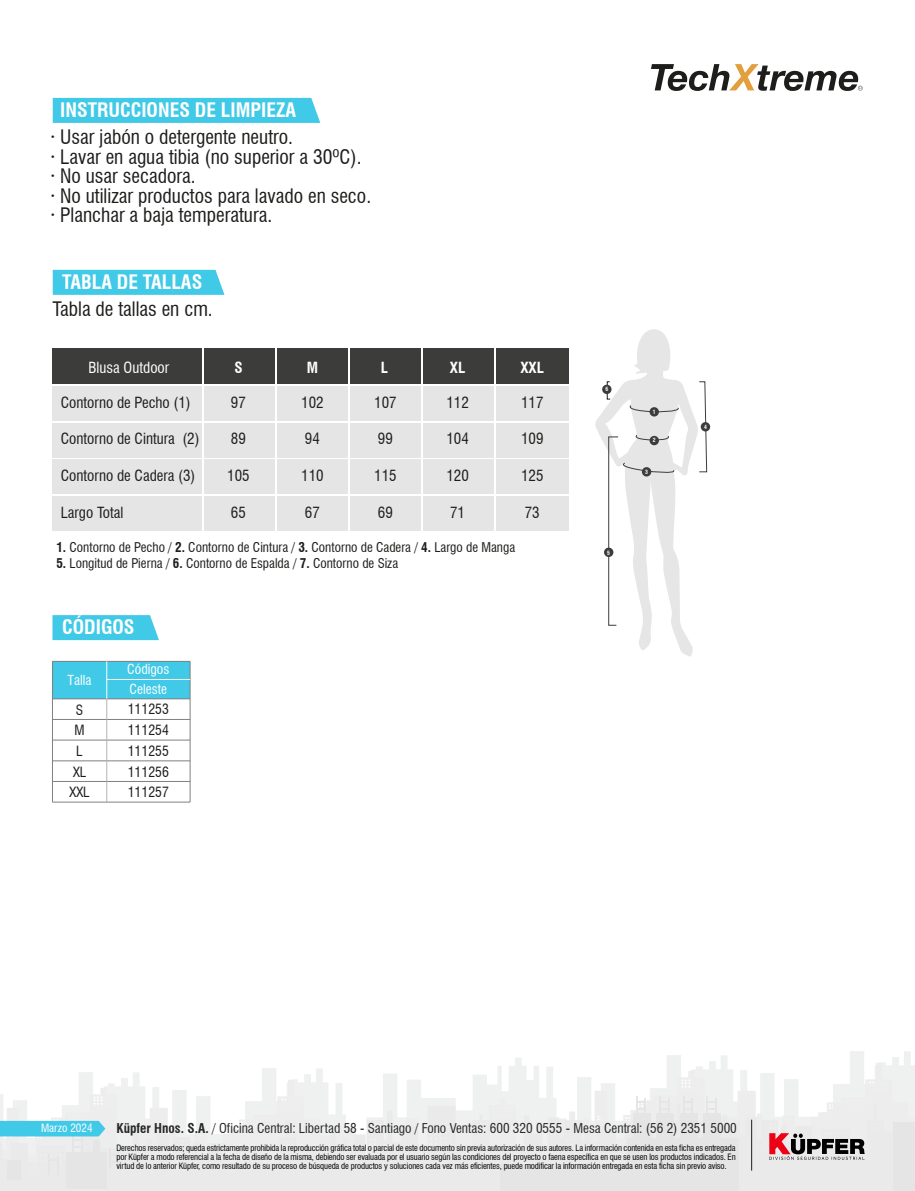
<style>
.page{position:relative;width:915px;height:1191px;background:#fff}
.page>*{position:absolute;margin:0;border:0;box-sizing:border-box;transform-origin:0 0}
.t1{font:condensed 19.5px/19.5px "Swiss 721 BT";color:#1d1d1b}
.t2{font:700 condensed 19.5px "Swiss 721 BT";color:#fff}
.t3{font:condensed 15px "Swiss 721 BT";color:#1d1d1b}
.t4{font:condensed 15px "Swiss 721 BT";color:#fff}
.t5{font:700 condensed 15px "Swiss 721 BT";color:#fff}
.t6{font:condensed 13.8px "Swiss 721 BT";color:#1d1d1b}
.t7{font:condensed 13.5px "Swiss 721 BT";color:#fff}
.t8{font:condensed 13.2px "Swiss 721 BT";color:#272726}
.t9{font:condensed 13.05px "Swiss 721 BT";color:#1d1d1b}
.t10{font:condensed 11.1px "Swiss 721 BT";color:#fff}
.t11{font:condensed 8.55px/8.9px "Swiss 721 BT";letter-spacing:-.015em;color:#000;text-align:justify}
.t12{font:700 condensed 5.7px "Swiss 721 BT";color:#fff}
.s1{font-weight:700}
</style>
<div class="page">
<svg style="left:0;top:1051px;width:914px;height:140px"></svg>
<hr style="left:751px;top:1119px;width:1px;height:51px;background:#1d1d1b">
<svg style="left:651px;top:64px;width:211px;height:27px"></svg>
<div style="left:52px;top:423px;width:150px;height:34px;background:#e5e5e5"></div>
<div style="left:52px;top:386px;width:150px;height:34px;background:#e5e5e5"></div>
<div style="left:52px;top:348px;width:150px;height:36px;background:#3c3c3b"></div>
<div style="left:350px;top:348px;width:70px;height:36px;background:#3c3c3b"></div>
<div style="left:350px;top:423px;width:70px;height:34px;background:#e5e5e5"></div>
<div style="left:277px;top:348px;width:70px;height:36px;background:#3c3c3b"></div>
<div style="left:277px;top:423px;width:70px;height:34px;background:#e5e5e5"></div>
<div style="left:277px;top:386px;width:70px;height:34px;background:#e5e5e5"></div>
<div style="left:495px;top:348px;width:73px;height:36px;background:#3c3c3b"></div>
<div style="left:423px;top:423px;width:70px;height:34px;background:#e5e5e5"></div>
<div style="left:423px;top:386px;width:70px;height:34px;background:#e5e5e5"></div>
<div style="left:350px;top:386px;width:70px;height:34px;background:#e5e5e5"></div>
<div style="left:204px;top:423px;width:71px;height:34px;background:#e5e5e5"></div>
<div style="left:495px;top:423px;width:73px;height:34px;background:#e5e5e5"></div>
<div style="left:423px;top:348px;width:70px;height:36px;background:#3c3c3b"></div>
<div style="left:495px;top:386px;width:73px;height:34px;background:#e5e5e5"></div>
<div style="left:204px;top:386px;width:71px;height:34px;background:#e5e5e5"></div>
<div style="left:204px;top:348px;width:71px;height:36px;background:#3c3c3b"></div>
<div style="left:52px;top:460px;width:150px;height:34px;background:#e5e5e5"></div>
<div style="left:350px;top:460px;width:70px;height:34px;background:#e5e5e5"></div>
<div style="left:277px;top:460px;width:70px;height:34px;background:#e5e5e5"></div>
<div style="left:423px;top:460px;width:70px;height:34px;background:#e5e5e5"></div>
<div style="left:204px;top:460px;width:71px;height:34px;background:#e5e5e5"></div>
<div style="left:495px;top:460px;width:73px;height:34px;background:#e5e5e5"></div>
<div style="left:52px;top:496px;width:150px;height:34px;background:#e5e5e5"></div>
<div style="left:350px;top:496px;width:70px;height:34px;background:#e5e5e5"></div>
<div style="left:277px;top:496px;width:70px;height:34px;background:#e5e5e5"></div>
<div style="left:423px;top:496px;width:70px;height:34px;background:#e5e5e5"></div>
<div style="left:204px;top:496px;width:71px;height:34px;background:#e5e5e5"></div>
<div style="left:495px;top:496px;width:73px;height:34px;background:#e5e5e5"></div>
<div style="left:53px;top:270px;width:171px;height:25px;background:#41c9e8"></div>
<div style="left:53px;top:98px;width:267px;height:25px;background:#41c9e8"></div>
<svg style="left:52px;top:615px;width:107px;height:25px;background:#4acbe9"></svg>
<svg style="left:595px;top:329px;width:112px;height:327px"></svg>
<div style="left:649px;top:407px;width:9px;height:9px;background:#3c3c3b;border-radius:50%"></div>
<div style="left:649px;top:436px;width:9px;height:9px;background:#3c3c3b;border-radius:50%"></div>
<div style="left:641px;top:467px;width:10px;height:9px;background:#3c3c3b;border-radius:50%"></div>
<div style="left:700px;top:422px;width:10px;height:9px;background:#3c3c3b;border-radius:50%"></div>
<svg style="left:603px;top:547px;width:10px;height:10px"></svg>
<div style="left:606px;top:381px;width:4px;height:18px;border:1px solid #1d1d1b"></div>
<div style="left:602px;top:385px;width:9px;height:9px;background:#3c3c3b;border-radius:50%"></div>
<div style="left:53px;top:661px;width:137px;height:38px;background:#41c9e8"></div>
<hr style="left:52px;top:661px;width:138px;height:1px;background:#808080">
<hr style="left:52px;top:719px;width:138px;height:1px;background:#808080">
<hr style="left:52px;top:740px;width:138px;height:1px;background:#808080">
<hr style="left:52px;top:760px;width:138px;height:1px;background:#808080">
<hr style="left:52px;top:781px;width:138px;height:1px;background:#808080">
<hr style="left:52px;top:802px;width:138px;height:1px;background:#808080">
<hr style="left:52px;top:698px;width:138px;height:1px;background:#808080">
<hr style="left:106px;top:661px;width:1px;height:38px;background:#fff">
<hr style="left:52px;top:661px;width:1px;height:141px;background:#808080">
<hr style="left:190px;top:661px;width:1px;height:141px;background:#808080">
<svg style="left:106px;top:699px;width:1px;height:103px"></svg>
<hr style="left:107px;top:679px;width:83px;height:1px;background:#fff">
<h1 class="t2" style="left:60px;top:98px;width:237px">INSTRUCCIONES DE LIMPIEZA</h1>
<h1 class="t1" style="left:50px;top:127px;width:322px">· Usar jabón o detergente neutro.<br>· Lavar en agua tibia (no superior a 30ºC). · No usar secadora.<br>· No utilizar productos para lavado en seco. · Planchar a baja temperatura.</h1>
<h1 class="t2" style="left:62px;top:270px;width:142px">TABLA DE TALLAS</h1>
<h1 class="t1" style="left:52px;top:299px;width:162px">Tabla de tallas en cm.</h1>
<h2 class="t4" style="left:88px;top:358px;width:82px">Blusa Outdoor</h2>
<h2 class="t3" style="left:61px;top:394px;width:131px">Contorno de Pecho (1)</h2>
<h2 class="t3" style="left:61px;top:430px;width:140px">Contorno de Cintura (2)</h2>
<h2 class="t5" style="left:234px;top:358px;width:10px">S</h2>
<h2 class="t5" style="left:306px;top:358px;width:13px">M</h2>
<h2 class="t5" style="left:380px;top:358px;width:9px">L</h2>
<h2 class="t5" style="left:449px;top:358px;width:17px">XL</h2>
<h2 class="t5" style="left:520px;top:358px;width:25px">XXL</h2>
<h2 class="t3" style="left:231px;top:394px;width:16px">97</h2>
<h2 class="t3" style="left:231px;top:430px;width:16px">89</h2>
<h2 class="t3" style="left:301px;top:394px;width:24px">102</h2>
<h2 class="t3" style="left:305px;top:430px;width:16px">94</h2>
<h2 class="t3" style="left:374px;top:394px;width:24px">107</h2>
<h2 class="t3" style="left:378px;top:430px;width:16px">99</h2>
<h2 class="t3" style="left:446px;top:394px;width:24px">112</h2>
<h2 class="t3" style="left:446px;top:430px;width:24px">104</h2>
<h2 class="t3" style="left:521px;top:394px;width:24px">117</h2>
<h2 class="t3" style="left:521px;top:430px;width:24px">109</h2>
<h2 class="t3" style="left:61px;top:467px;width:136px">Contorno de Cadera (3)</h2>
<h2 class="t3" style="left:227px;top:467px;width:24px">105</h2>
<h2 class="t3" style="left:301px;top:467px;width:24px">110</h2>
<h2 class="t3" style="left:374px;top:467px;width:24px">115</h2>
<h2 class="t3" style="left:446px;top:467px;width:24px">120</h2>
<h2 class="t3" style="left:521px;top:467px;width:24px">125</h2>
<h2 class="t3" style="left:61px;top:503px;width:64px">Largo Total</h2>
<h2 class="t3" style="left:231px;top:503px;width:16px">65</h2>
<h2 class="t3" style="left:305px;top:503px;width:16px">67</h2>
<h2 class="t3" style="left:378px;top:503px;width:16px">69</h2>
<h2 class="t3" style="left:450px;top:503px;width:16px">71</h2>
<h2 class="t3" style="left:524px;top:503px;width:16px">73</h2>
<h3 class="t9" style="left:56px;top:539px;width:460px"><span class="s1">1.</span> Contorno de Pecho / <span class="s1">2.</span> Contorno de Cintura / <span class="s1">3.</span> Contorno de Cadera / <span class="s1">4.</span> Largo de Manga</h3>
<h3 class="t9" style="left:56px;top:555px;width:343px"><span class="s1">5.</span> Longitud de Pierna / <span class="s1">6.</span> Contorno de Espalda / <span class="s1">7.</span> Contorno de Siza</h3>
<h1 class="t2" style="left:62px;top:615px;width:74px">CÓDIGOS</h1>
<h3 class="t7" style="left:127px;top:661px;width:44px">Códigos</h3>
<h3 class="t7" style="left:68px;top:672px;width:25px">Talla</h3>
<h3 class="t6" style="left:76px;top:701px;width:9px">S</h3>
<h3 class="t6" style="left:128px;top:701px;width:43px">111253</h3>
<h3 class="t6" style="left:74px;top:722px;width:12px">M</h3>
<h3 class="t6" style="left:128px;top:722px;width:43px">111254</h3>
<h3 class="t6" style="left:76px;top:743px;width:8px">L</h3>
<h3 class="t6" style="left:128px;top:742px;width:43px">111255</h3>
<h3 class="t6" style="left:73px;top:763px;width:15px">XL</h3>
<h3 class="t6" style="left:128px;top:763px;width:43px">111256</h3>
<h3 class="t6" style="left:70px;top:784px;width:22px">XXL</h3>
<h3 class="t6" style="left:128px;top:784px;width:43px">111257</h3>
<h3 class="t7" style="left:130px;top:681px;width:39px">Celeste</h3>
<p class="t12" style="left:605px;top:386px;width:4px">6</p>
<p class="t12" style="left:607px;top:549px;width:4px">5</p>
<p class="t12" style="left:652px;top:408px;width:4px">1</p>
<p class="t12" style="left:652px;top:437px;width:4px">2</p>
<p class="t12" style="left:645px;top:468px;width:4px">3</p>
<p class="t12" style="left:703px;top:423px;width:4px">4</p>
<p class="t10" style="left:41px;top:1121px;width:53px">Marzo 2024</p>
<h3 class="t8" style="left:116px;top:1120px;width:621px"><span class="s1">Küpfer Hnos. S.A.</span> / Oficina Central: Libertad 58 - Santiago / Fono Ventas: 600 320 0555 - Mesa Central: (56 2) 2351 5000</h3>
<p class="t11" style="left:116px;top:1143px;width:620px">Derechos reservados; queda estrictamente prohibida la reproducción gráfica total o parcial de este documento sin previa autorización de sus autores. La información contenida en esta ficha es entregada por Küpfer a modo referencial a la fecha de diseño de la misma, debiendo ser evaluada por el usuario según las condiciones del proyecto o faena específica en que se usen los productos indicados. En virtud de lo anterior Küpfer, como resultado de su proceso de búsqueda de productos y soluciones cada vez más eficientes, puede modificar la información entregada en esta ficha sin previo aviso.</p>
</div>
